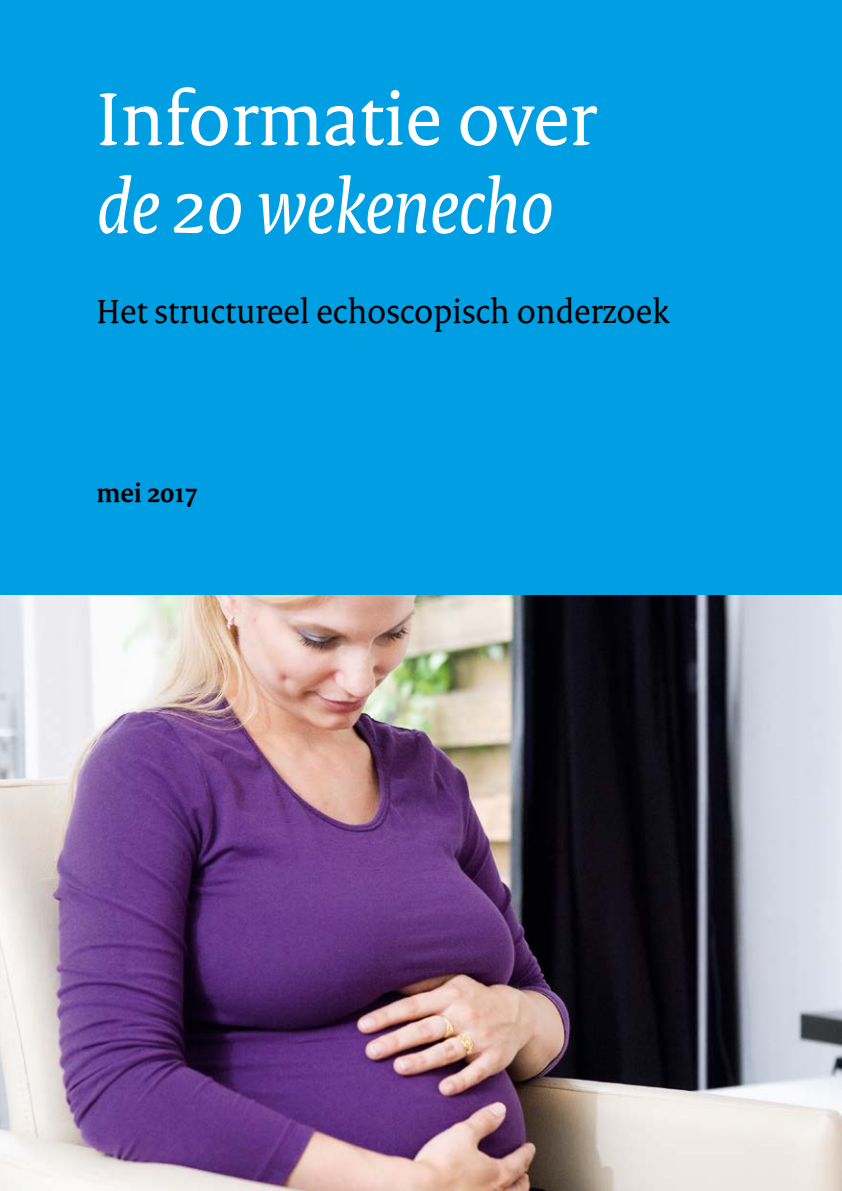
<style>
.page{position:relative;width:842px;height:1191px;background:#fff}
.page>*{position:absolute;margin:0;border:0;box-sizing:border-box;transform-origin:0 0}
.Titel{font:80px/88px "Rijksoverheid Serif";color:#fff}
.Subtitel{font:36px "Rijksoverheid Serif";color:#000}
._10_RIVM_Broodtekst{font:700 28px "Rijksoverheid Serif";color:#000}
.s1{font-style:italic}
</style>
<div class="page">
<div style="left:0;top:0;width:842px;height:595px;background:#009fe3"></div>
<img style="left:0;top:595px;width:842px;height:596px">
<p class="Titel" style="left:96px;top:74px;width:501px">Informatie over <span class="s1">de 20 wekenecho</span></p>
<p class="Subtitel" style="left:96px;top:290px;width:574px">Het structureel echoscopisch onderzoek</p>
<p class="_10_RIVM_Broodtekst" style="left:96px;top:476px;width:103px">mei 2017</p>
</div>
